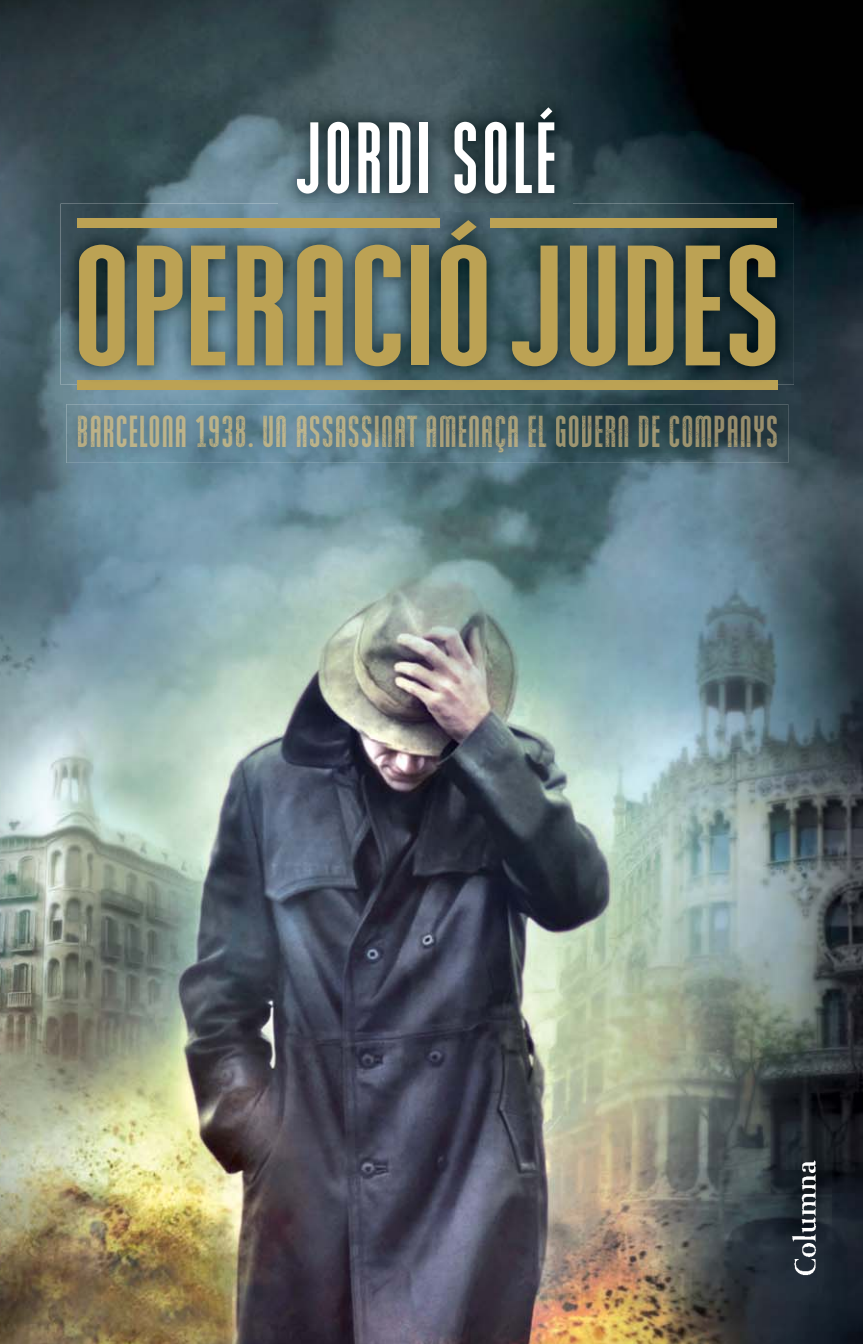
<style>
.page{position:relative;width:863px;height:1344px;background:#fff}
.page>*{position:absolute;margin:0;border:0;box-sizing:border-box;transform-origin:0 0}
.t1{font:152.6px "Marten Grotesque";color:#bca254;scale:1.26 1}
.t2{font:90px "Marten Grotesque";letter-spacing:.04em;color:#fff}
.t3{font:40px "Marten Grotesque";letter-spacing:.025em;color:#bab289}
.s1{color:#b9af86}
.s2{color:#bcb188}
.s3{color:#bcb289}
.s4{color:#bfb48a}
.s5{color:#bdb48a}
.s6{color:#bbb289}
.s7{color:#bcb38a}
.s8{color:#bdb38a}
.s9{color:#b9b188}
.s10{color:#b4ab83}
.s11{color:#b5ac85}
.s12{color:#bdb48b}
.s13{color:#beb58c}
.s14{color:#b9b087}
.s15{color:#b8af86}
.s16{color:#b3aa82}
.s17{color:#aba17b}
.s18{color:#aba27c}
.s19{color:#ada37c}
.s20{color:#b7ae85}
.s21{color:#afa680}
.s22{color:#aaa07a}
.s23{color:#aba27b}
.s24{color:#a89f78}
.s25{color:#a59d77}
.s26{color:#a29973}
.s27{color:#9d9570}
.s28{color:#9e9571}
.s29{color:#9d9470}
.s30{color:#99906e}
.s31{color:#988f6d}
.s32{color:#998f6d}
.s33{color:#9a906d}
.s34{color:#9a916d}
.s35{color:#988e6c}
.s36{color:#988f6c}
.s37{color:#978d6c}
.s38{color:#988d6b}
.s39{color:#998e6c}
</style>
<div class="page">
<img style="left:0;top:0;width:863px;height:1343px">
<img style="left:279px;top:91px;width:293px;height:113px">
<div style="left:77px;top:380px;width:700px;height:9px;background:#bca254"></div>
<img style="left:61px;top:204px;width:733px;height:180px">
<img style="left:77px;top:380px;width:700px;height:4px">
<div style="left:490px;top:218px;width:287px;height:10px;background:#bca254"></div>
<div style="left:77px;top:218px;width:362px;height:10px;background:#bca254"></div>
<img style="left:66px;top:404px;width:722px;height:59px">
<img style="left:78px;top:415px;width:698px;height:37px">
<img style="left:789px;top:1157px;width:29px;height:119px">
<h2 class="t2" style="left:296px;top:122px;width:261px">JORDI SOLÉ</h2>
<h1 class="t1" style="left:73px;top:244px;width:563px">OPERACIÓ JUDES</h1>
<p class="t3" style="left:77px;top:415px;width:703px"><span class="s1">B</span><span class="s2">A</span><span class="s3">R</span><span class="s4">C</span><span class="s5">E</span><span class="s6">LO</span><span class="s7">N</span><span class="s8">A</span> 19<span class="s9">3</span><span class="s10">8</span><span class="s11">.</span> U<span class="s12">N</span> <span class="s13">A</span><span class="s7">S</span>S<span class="s14">A</span><span class="s15">S</span><span class="s16">S</span><span class="s17">I</span><span class="s18">N</span><span class="s19">A</span><span class="s20">T</span> <span class="s21">A</span><span class="s22">M</span><span class="s17">E</span><span class="s18">N</span><span class="s23">A</span><span class="s22">Ç</span><span class="s24">A</span> <span class="s25">E</span><span class="s26">L</span> <span class="s27">G</span><span class="s28">O</span><span class="s29">V</span><span class="s30">E</span><span class="s31">R</span><span class="s32">N</span> <span class="s33">DE</span> <span class="s34">C</span><span class="s35">O</span><span class="s36">M</span><span class="s37">P</span><span class="s38">AN</span><span class="s39">YS</span></p>
</div>
